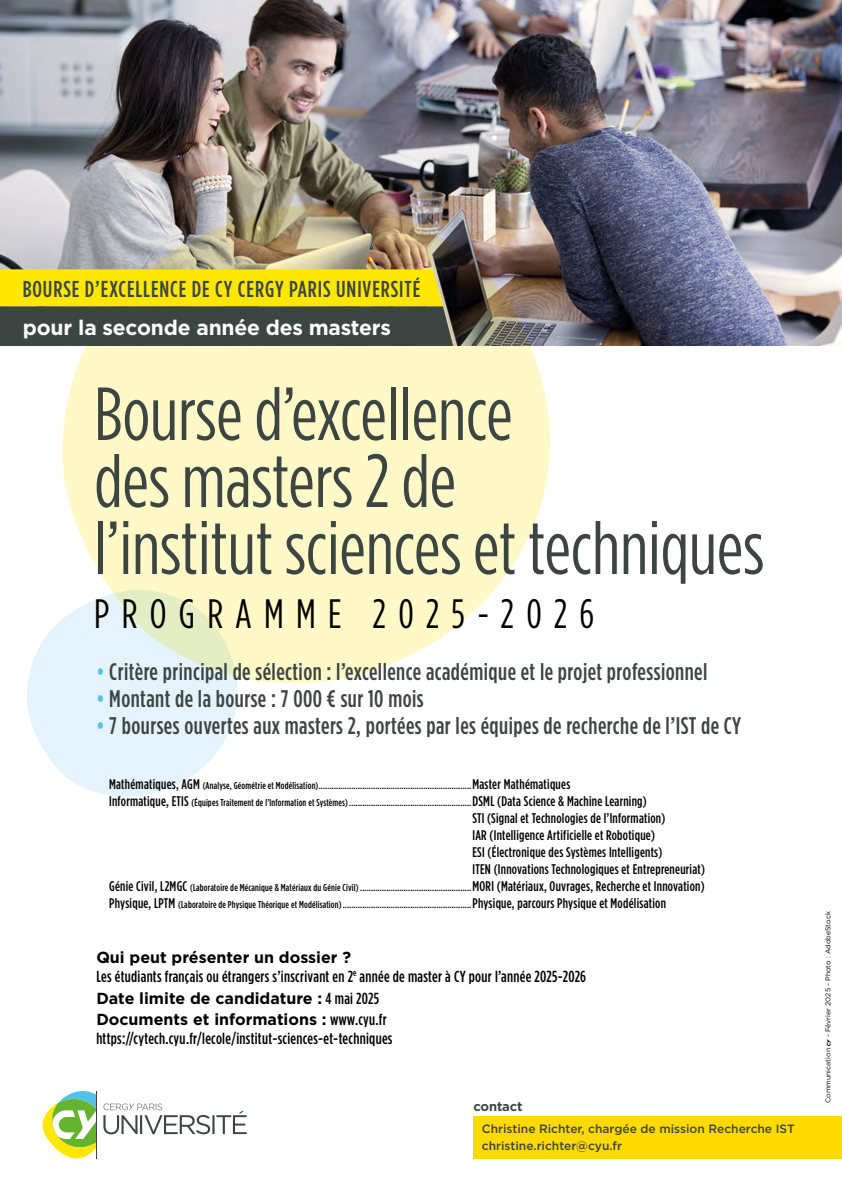
<style>
.page{position:relative;width:842px;height:1191px;background:#fff}
.page>*{position:absolute;margin:0;border:0;box-sizing:border-box;transform-origin:0 0}
.t1{font:75px/67px "Gotham Cond";color:#3d4543}
.t2{font:41px "Gotham Cond";letter-spacing:.3em;color:#000}
.t3{font:500 24px "Gotham Cond";letter-spacing:.02em;color:#3d4543}
.t4{font:500 23px "Gotham Cond";letter-spacing:.04em;color:#3d4543}
.t5{font:700 21px "Gotham";letter-spacing:-.01em;color:#fff}
.t6{font:500 16px "Gotham Cond";letter-spacing:.02em;color:#000}
.t7{font:700 16px/21.8px "Gotham";color:#000}
.t8{font:500 14px/17px "Gotham Cond";letter-spacing:.02em;color:#000}
.t9{font:700 13px "Gotham";letter-spacing:-.01em;color:#3d4543}
.t10{font:500 12px/17px "Gotham";color:#3d4543}
.t11{font:500 10px/17px "Gotham Cond";letter-spacing:.02em;color:#000}
.t12{font:7px "Gotham";color:#000}
.s1{color:#54c2e8}
.s2{font-size:14px}
.s3{font-family:"Gotham Cond";font-weight:500}
</style>
<div class="page">
<img style="left:0;top:0;width:842px;height:346px">
<svg style="left:27px;top:621px;width:211px;height:176px;fill:#e5f4fc"></svg>
<svg style="left:61px;top:204px;width:498px;height:479px;fill:#fff8c7"></svg>
<svg style="left:0;top:269px;width:453px;height:77px"></svg>
<div style="left:473px;top:1115px;width:369px;height:43px;background:#ffda00"></div>
<svg style="left:42px;top:1090px;width:54px;height:68px"></svg>
<hr style="left:96px;top:1091px;width:1px;height:67px;background:#3d4543">
<svg style="left:103px;top:1103px;width:144px;height:31px"></svg>
<svg style="left:827px;top:1039px;width:3px;height:7px"></svg>
<h3 class="t4" style="left:23px;top:276px;width:399px">BOURSE D’EXCELLENCE DE CY CERGY PARIS UNIVERSITÉ</h3>
<h3 class="t5" style="left:23px;top:313px;width:369px">pour la seconde année des masters</h3>
<h1 class="t1" style="left:94px;top:379px;width:671px">Bourse d’excellence<br>des masters 2 de<br>l’institut sciences et techniques</h1>
<h2 class="t2" style="left:94px;top:590px;width:501px">PROGRAMME 2025-2026</h2>
<h3 class="t3" style="left:96px;top:657px;width:612px"><span class="s1">•</span> Critère principal de sélection : l’excellence académique et le projet professionnel</h3>
<h3 class="t3" style="left:96px;top:684px;width:329px"><span class="s1">•</span> Montant de la bourse : 7 000 € sur 10 mois</h3>
<h3 class="t3" style="left:96px;top:711px;width:646px"><span class="s1">•</span> 7 bourses ouvertes aux masters 2, portées par les équipes de recherche de l’IST de CY</h3>
<p class="t11" style="left:109px;top:777px;width:539px"><span class="s2">Mathématiques, AGM</span> (Analyse, Géométrie et Modélisation)......................................................................<span class="s2">Master Mathématiques<br>Informatique, ETIS</span> (Équipes Traitement de l’Information et Systèmes)........................................................<span class="s2">DSML (Data Science &amp; Machine Learning)</span></p>
<h3 class="t8" style="left:472px;top:810px;width:234px">STI (Signal et Technologies de l’Information)<br>IAR (Intelligence Artificielle et Robotique)<br>ESI (Électronique des Systèmes Intelligents)<br>ITEN (Innovations Technologiques et Entrepreneuriat)</h3>
<p class="t11" style="left:109px;top:879px;width:597px"><span class="s2">Génie Civil, L2MGC</span> (Laboratoire de Mécanique &amp; Matériaux du Génie Civil) ...................................................<span class="s2">MORI (Matériaux, Ouvrages, Recherche et Innovation)<br>Physique, LPTM</span> (Laboratoire de Physique Théorique et Modélisation)...........................................................<span class="s2">Physique, parcours Physique et Modélisation</span></p>
<h3 class="t7" style="left:96px;top:946px;width:256px">Qui peut présenter un dossier ?</h3>
<h3 class="t6" style="left:96px;top:967px;width:491px">Les étudiants français ou étrangers s’inscrivant en 2<sup>e</sup> année de master à CY pour l’année 2025-2026</h3>
<h3 class="t7" style="left:96px;top:987px;width:292px">Date limite de candidature : <span class="s3">4 mai 2025<br></span>Documents et informations : <span class="s3">www.cyu.fr</span></h3>
<h3 class="t6" style="left:96px;top:1029px;width:298px">https://cytech.cyu.fr/lecole/institut-sciences-et-techniques</h3>
<h3 class="t9" style="left:473px;top:1097px;width:51px">contact</h3>
<p class="t10" style="left:482px;top:1120px;width:314px">Christine Richter, chargée de mission Recherche IST christine.richter@cyu.fr</p>
<p class="t12" style="left:824px;top:1037px;width:127px;rotate:-90deg">- Février 2025 - Photo : AdobeStock</p>
<p class="t12" style="left:824px;top:1103px;width:56px;rotate:-90deg">Communication</p>
</div>
